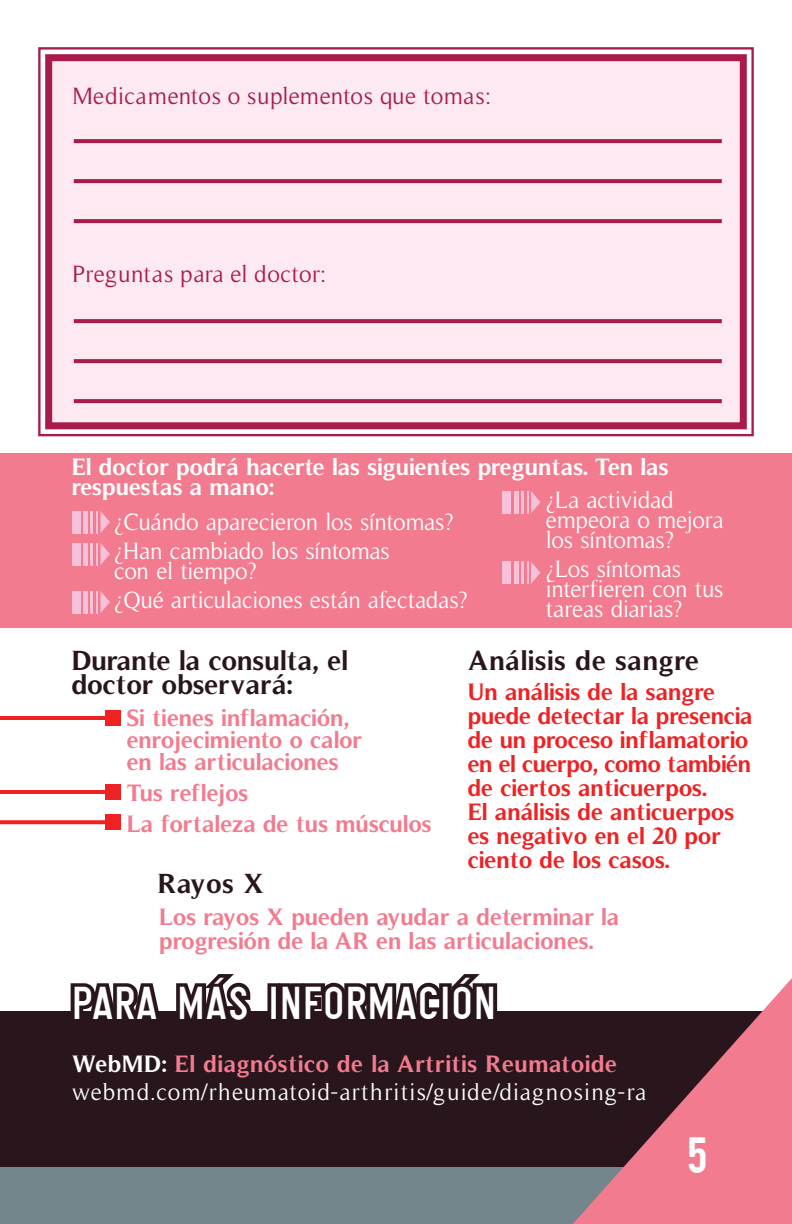
<style>
.page{position:relative;width:792px;height:1224px;background:#fff}
.page>*{position:absolute;margin:0;border:0;box-sizing:border-box;transform-origin:0 0}
.t1{font:48px "Gliscor Gothic";letter-spacing:.03em;color:#fff}
.t2{font:40px "Bebas";color:#fff}
.t3{font:700 28px/24px "Timeless";color:#29161c}
.t4{font:700 28px "Timeless";letter-spacing:.02em;color:#29161c}
.t5{font:24px/20px "Timeless";letter-spacing:-.01em;color:#fff}
.t6{font:700 24px/24px "Timeless";color:#ee2123}
.t7{font:700 24px/22px "Timeless";color:#f27b8f}
.t8{font:24px/28px "Timeless";letter-spacing:.045em;color:#fff}
.t9{font:700 24px/20px "Timeless";color:#fff}
.t10{font:24px "Timeless";letter-spacing:.015em;color:#a91b49}
.t11{font:700 24px "Timeless";letter-spacing:-.02em;color:#f27b8f}
.s1{font-weight:700}
.s2{font-weight:700;color:#f27b8f}
</style>
<div class="page">
<div style="left:0;top:1011px;width:792px;height:213px;background:#29161c"></div>
<svg style="left:70px;top:983px;width:89px;height:28px;background:#423137"></svg>
<svg style="left:176px;top:974px;width:75px;height:37px"></svg>
<div style="left:267px;top:983px;width:13px;height:40px;border:8px solid #29161c"></div>
<svg style="left:275px;top:974px;width:223px;height:49px"></svg>
<div style="left:0;top:1167px;width:792px;height:57px;background:#75858c"></div>
<svg style="left:573px;top:978px;width:219px;height:246px;fill:#f27b8f"></svg>
<svg style="left:38px;top:47px;width:716px;height:390px"></svg>
<svg style="left:42px;top:51px;width:708px;height:382px;background:#f7dde7"></svg>
<svg style="left:74px;top:139px;width:648px;height:4px;background:#ab204d"></svg>
<svg style="left:74px;top:179px;width:648px;height:4px;background:#ab204d"></svg>
<svg style="left:74px;top:219px;width:648px;height:4px;background:#ab204d"></svg>
<svg style="left:74px;top:319px;width:648px;height:4px;background:#ab214e"></svg>
<svg style="left:74px;top:359px;width:648px;height:4px;background:#ab214e"></svg>
<svg style="left:74px;top:399px;width:648px;height:4px;background:#ab214e"></svg>
<div style="left:0;top:453px;width:792px;height:174px;background:#f27b8f"></div>
<div style="left:72px;top:511px;width:8px;height:22px;background:#f7c1d9"></div>
<div style="left:83px;top:511px;width:5px;height:22px;background:#f7c1d9"></div>
<hr style="left:90px;top:511px;width:3px;height:22px;background:#f7c1d9">
<hr style="left:96px;top:511px;width:2px;height:22px;background:#f7c1d9">
<svg style="left:101px;top:512px;width:9px;height:21px"></svg>
<div style="left:72px;top:543px;width:8px;height:22px;background:#f7c1d9"></div>
<div style="left:83px;top:543px;width:5px;height:22px;background:#f7c1d9"></div>
<hr style="left:90px;top:543px;width:3px;height:22px;background:#f7c1d9">
<hr style="left:96px;top:543px;width:2px;height:22px;background:#f7c1d9">
<svg style="left:101px;top:544px;width:9px;height:21px"></svg>
<div style="left:72px;top:591px;width:8px;height:22px;background:#f7c1d9"></div>
<div style="left:83px;top:591px;width:5px;height:22px;background:#f7c1d9"></div>
<hr style="left:90px;top:591px;width:3px;height:22px;background:#f7c1d9">
<hr style="left:96px;top:591px;width:2px;height:22px;background:#f7c1d9">
<svg style="left:101px;top:592px;width:9px;height:21px"></svg>
<div style="left:502px;top:562px;width:9px;height:22px;background:#f7c1d9"></div>
<hr style="left:514px;top:562px;width:4px;height:22px;background:#f7c1d9">
<hr style="left:521px;top:562px;width:3px;height:22px;background:#f7c1d9">
<svg style="left:527px;top:562px;width:13px;height:22px"></svg>
<div style="left:502px;top:491px;width:9px;height:22px;background:#f7c1d9"></div>
<hr style="left:514px;top:491px;width:4px;height:22px;background:#f7c1d9">
<hr style="left:521px;top:491px;width:3px;height:22px;background:#f7c1d9">
<svg style="left:527px;top:491px;width:13px;height:22px"></svg>
<hr style="left:0;top:716px;width:113px;height:4px;background:#ee2123">
<div style="left:105px;top:710px;width:16px;height:16px;background:#ee2123"></div>
<hr style="left:0;top:790px;width:113px;height:4px;background:#ee2123">
<div style="left:105px;top:784px;width:16px;height:16px;background:#ee2123"></div>
<svg style="left:0;top:820px;width:105px;height:4px"></svg>
<div style="left:105px;top:814px;width:16px;height:16px;background:#ee2123"></div>
<p class="t10" style="left:72px;top:82px;width:421px">Medicamentos o suplementos que tomas:</p>
<p class="t10" style="left:72px;top:260px;width:256px">Preguntas para el doctor:</p>
<p class="t9" style="left:72px;top:457px;width:598px">El doctor podrá hacerte las siguientes preguntas. Ten las respuestas a mano:</p>
<p class="t5" style="left:114px;top:512px;width:341px">¿Cuándo aparecieron los síntomas?</p>
<p class="t5" style="left:114px;top:541px;width:277px">¿Han cambiado los síntomas con el tiempo?</p>
<p class="t5" style="left:114px;top:590px;width:356px">¿Qué articulaciones están afectadas?</p>
<p class="t5" style="left:546px;top:490px;width:179px">¿La actividad empeora o mejora los síntomas?</p>
<p class="t5" style="left:546px;top:559px;width:179px">¿Los síntomas interfieren con tus tareas diarias?</p>
<p class="t3" style="left:72px;top:649px;width:278px">Durante la consulta, el doctor observará:</p>
<p class="t7" style="left:127px;top:707px;width:237px">Si tienes inflamación, enrojecimiento o calor en las articulaciones</p>
<p class="t11" style="left:127px;top:779px;width:123px">Tus reflejos</p>
<p class="t7" style="left:127px;top:813px;width:307px">La fortaleza de tus músculos</p>
<p class="t4" style="left:468px;top:644px;width:233px">Análisis de sangre</p>
<p class="t6" style="left:468px;top:680px;width:287px">Un análisis de la sangre puede detectar la presencia de un proceso inflamatorio en el cuerpo, como también de ciertos anticuerpos.<br>El análisis de anticuerpos es negativo en el 20 por ciento de los casos.</p>
<p class="t3" style="left:158px;top:871px;width:108px">Rayos X</p>
<p class="t7" style="left:159px;top:904px;width:462px;line-height:24px">Los rayos X pueden ayudar a determinar la progresión de la AR en las articulaciones.</p>
<h3 class="t1" style="left:72px;top:975px;width:425px">PARA MÁS INFORMACIÓN</h3>
<p class="t8" style="left:72px;top:1050px;width:576px"><span class="s1">WebMD:</span> <span class="s2">El diagnóstico de la Artritis Reumatoide </span>webmd.com/rheumatoid-arthritis/guide/diagnosing-ra</p>
<h2 class="t2" style="left:687px;top:1126px;width:22px">5</h2>
</div>
